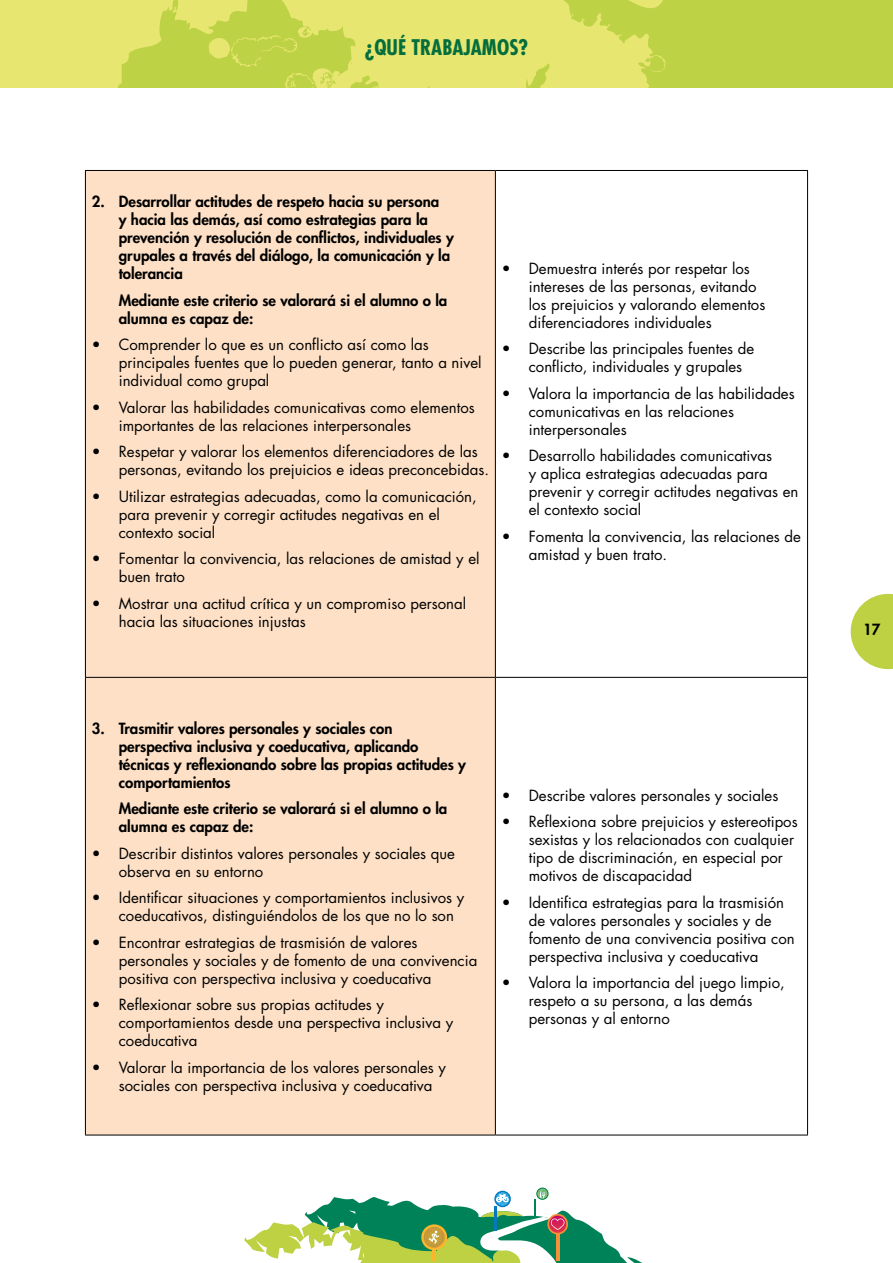
<style>
.page{position:relative;width:893px;height:1263px;background:#fff}
.page>*{position:absolute;margin:0;border:0;box-sizing:border-box;transform-origin:0 0}
.t1{font:700 condensed 21px "Futura Std";color:#046e3d}
.t2{font:15px/18px "Futura Std";color:#000}
.t3{font:800 15px/18px "Futura Std";color:#000}
</style>
<div class="page">
<div style="left:536px;top:1187px;width:13px;height:13px;border:1px solid #008259;border-radius:50%"></div>
<svg style="left:244px;top:1188px;width:399px;height:75px"></svg>
<hr style="left:432px;top:1248px;width:4px;height:13px;background:#fab72b">
<div style="left:92px;top:0;width:801px;height:88px;background:#bdd245"></div>
<svg style="left:314px;top:0;width:352px;height:88px;fill:#e7e670"></svg>
<svg style="left:0;top:0;width:314px;height:88px"></svg>
<svg style="left:327px;top:82px;width:5px;height:5px"></svg>
<svg style="left:851px;top:594px;width:42px;height:75px"></svg>
<div style="left:86px;top:171px;width:409px;height:964px;background:#fde0c6"></div>
<hr style="left:85px;top:170px;width:410px;height:1px;background:#000">
<hr style="left:495px;top:170px;width:313px;height:1px;background:#000">
<hr style="left:495px;top:171px;width:1px;height:506px;background:#000">
<hr style="left:85px;top:677px;width:410px;height:1px;background:#000">
<hr style="left:495px;top:677px;width:313px;height:1px;background:#000">
<hr style="left:495px;top:678px;width:1px;height:457px;background:#000">
<hr style="left:85px;top:1135px;width:410px;height:1px;background:#000">
<hr style="left:495px;top:1135px;width:313px;height:1px;background:#000">
<hr style="left:85px;top:171px;width:1px;height:506px;background:#000">
<hr style="left:807px;top:171px;width:1px;height:506px;background:#000">
<hr style="left:85px;top:678px;width:1px;height:457px;background:#000">
<hr style="left:807px;top:678px;width:1px;height:457px;background:#000">
<h1 class="t1" style="left:365px;top:34px;width:165px">¿QUÉ TRABAJAMOS?</h1>
<p class="t3" style="left:119px;top:193px;width:337px;text-indent:-27px">2. Desarrollar actitudes de respeto hacia su persona<br>y hacia las demás, así como estrategias para la prevención y resolución de conflictos, individuales y grupales a través del diálogo, la comunicación y la tolerancia</p>
<p class="t3" style="left:119px;top:291px;width:330px">Mediante este criterio se valorará si el alumno o la alumna es capaz de:</p>
<p class="t2" style="left:119px;top:336px;width:364px;text-indent:-27px">• Comprender lo que es un conflicto así como las principales fuentes que lo pueden generar, tanto a nivel individual como grupal</p>
<p class="t2" style="left:119px;top:398px;width:357px;text-indent:-27px">• Valorar las habilidades comunicativas como elementos importantes de las relaciones interpersonales</p>
<p class="t2" style="left:119px;top:443px;width:372px;text-indent:-27px">• Respetar y valorar los elementos diferenciadores de las personas, evitando los prejuicios e ideas preconcebidas.</p>
<p class="t2" style="left:119px;top:487px;width:359px;text-indent:-27px">• Utilizar estrategias adecuadas, como la comunicación, para prevenir y corregir actitudes negativas en el contexto social</p>
<p class="t2" style="left:119px;top:550px;width:362px;text-indent:-27px">• Fomentar la convivencia, las relaciones de amistad y el buen trato</p>
<p class="t2" style="left:119px;top:594px;width:349px;text-indent:-27px">• Mostrar una actitud crítica y un compromiso personal hacia las situaciones injustas</p>
<p class="t2" style="left:529px;top:259px;width:238px;text-indent:-27px">• Demuestra interés por respetar los intereses de las personas, evitando los prejuicios y valorando elementos diferenciadores individuales</p>
<p class="t2" style="left:529px;top:340px;width:227px;text-indent:-27px">• Describe las principales fuentes de conflicto, individuales y grupales</p>
<p class="t2" style="left:529px;top:384px;width:267px;text-indent:-27px">• Valora la importancia de las habilidades comunicativas en las relaciones interpersonales</p>
<p class="t2" style="left:529px;top:447px;width:271px;text-indent:-27px">• Desarrollo habilidades comunicativas<br>y aplica estrategias adecuadas para prevenir y corregir actitudes negativas en el contexto social</p>
<p class="t2" style="left:529px;top:527px;width:274px;text-indent:-27px">• Fomenta la convivencia, las relaciones de amistad y buen trato.</p>
<p class="t3" style="left:119px;top:719px;width:349px;text-indent:-27px">3. Trasmitir valores personales y sociales con perspectiva inclusiva y coeducativa, aplicando técnicas y reflexionando sobre las propias actitudes y comportamientos</p>
<p class="t3" style="left:119px;top:800px;width:330px">Mediante este criterio se valorará si el alumno o la alumna es capaz de:</p>
<p class="t2" style="left:119px;top:844px;width:338px;text-indent:-27px">• Describir distintos valores personales y sociales que observa en su entorno</p>
<p class="t2" style="left:119px;top:889px;width:347px;text-indent:-27px">• Identificar situaciones y comportamientos inclusivos y coeducativos, distinguiéndolos de los que no lo son</p>
<p class="t2" style="left:119px;top:933px;width:360px;text-indent:-27px">• Encontrar estrategias de trasmisión de valores personales y sociales y de fomento de una convivencia positiva con perspectiva inclusiva y coeducativa</p>
<p class="t2" style="left:119px;top:996px;width:336px;text-indent:-27px">• Reflexionar sobre sus propias actitudes y comportamientos desde una perspectiva inclusiva y coeducativa</p>
<p class="t2" style="left:119px;top:1058px;width:329px;text-indent:-27px">• Valorar la importancia de los valores personales y sociales con perspectiva inclusiva y coeducativa</p>
<p class="t2" style="left:502px;top:786px;width:278px">• Describe valores personales y sociales</p>
<p class="t2" style="left:529px;top:813px;width:270px;text-indent:-27px">• Reflexiona sobre prejuicios y estereotipos sexistas y los relacionados con cualquier tipo de discriminación, en especial por motivos de discapacidad</p>
<p class="t2" style="left:529px;top:893px;width:267px;text-indent:-27px">• Identifica estrategias para la trasmisión de valores personales y sociales y de fomento de una convivencia positiva con perspectiva inclusiva y coeducativa</p>
<p class="t2" style="left:529px;top:974px;width:258px;text-indent:-27px">• Valora la importancia del juego limpio, respeto a su persona, a las demás personas y al entorno</p>
<p class="t3" style="left:863px;top:621px;width:19px">17</p>
</div>
